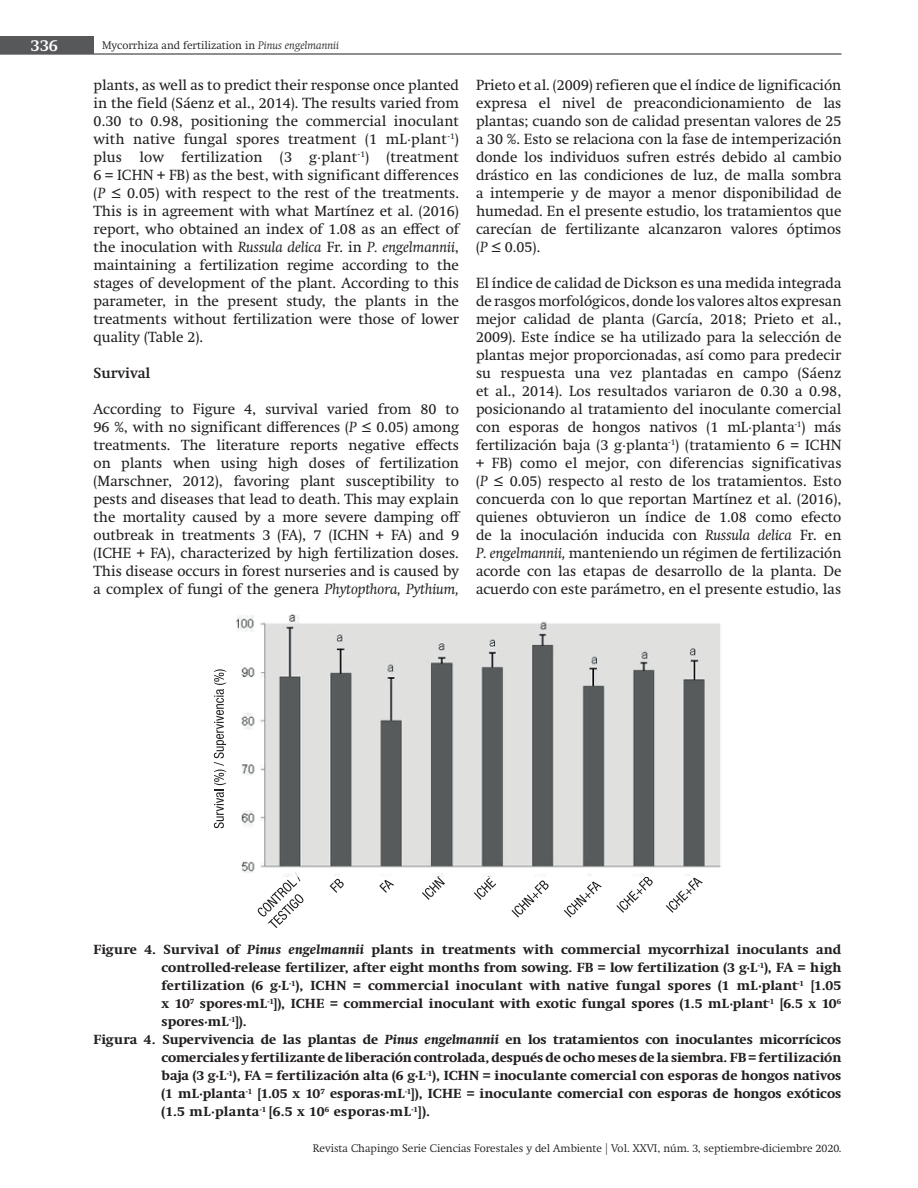
<style>
.page{position:relative;width:918px;height:1188px;background:#fff}
.page>*{position:absolute;margin:0;border:0;box-sizing:border-box;transform-origin:0 0}
.t1{font:600 16.5px "Swift Neue LT Pro";color:#fff}
.t2{font:15px/18px "Swift Neue LT Pro";color:#231f20;text-align:justify}
.subtitulos{font:600 15px "Swift Neue LT Pro";color:#231f20}
.pie_de_figura{font:700 13.5px/18px "Swift Neue LT Pro";letter-spacing:.01em;color:#231f20;text-align:justify}
.pie_de_figura-2{font:700 13.5px "Swift Neue LT Pro";letter-spacing:.03em;color:#231f20}
.t3{font:300 11.25px "Swift Neue LT Pro";color:#231f20}
.s1{font-style:italic}
.s2{font-size:12px}
</style>
<div class="page">
<hr style="left:0;top:54px;width:841px;height:1px;background:#231f20">
<div style="left:0;top:36px;width:94px;height:18px;background:#57585a"></div>
<svg style="left:330px;top:879px;width:14px;height:14px"></svg>
<svg style="left:379px;top:880px;width:15px;height:13px"></svg>
<svg style="left:474px;top:878px;width:22px;height:22px"></svg>
<svg style="left:511px;top:880px;width:38px;height:38px"></svg>
<svg style="left:564px;top:881px;width:38px;height:37px"></svg>
<svg style="left:666px;top:878px;width:37px;height:35px"></svg>
<img style="left:236px;top:614px;width:485px;height:263px">
<svg style="left:258px;top:872px;width:45px;height:56px"></svg>
<svg style="left:422px;top:877px;width:23px;height:23px"></svg>
<svg style="left:616px;top:877px;width:37px;height:36px"></svg>
<svg style="left:214px;top:669px;width:12px;height:159px"></svg>
<p class="t1" style="left:31px;top:35px;width:29px">336</p>
<p class="t3" style="left:102px;top:39px;width:238px">Mycorrhiza and fertilization in <span class="s1">Pinus engelmannii</span></p>
<p class="t2" style="left:94px;top:76px;width:367px">plants, as well as to predict their response once planted in the field (Sáenz et al., 2014). The results varied from 0.30 to 0.98, positioning the commercial inoculant with native fungal spores treatment (1 mL·plant<sup>-1</sup>) plus low fertilization (3 g·plant<sup>-1</sup>) (treatment</p>
<p class="t2" style="left:94px;top:166px;width:367px">6 = ICHN + FB) as the best, with significant differences (<span class="s1">P</span> ≤ 0.05) with respect to the rest of the treatments.<br>This is in agreement with what Martínez et al. (2016) report, who obtained an index of 1.08 as an effect of the inoculation with <span class="s1">Russula delica</span> Fr. in <span class="s1">P. engelmannii</span>, maintaining a fertilization regime according to the stages of development of the plant. According to this parameter, in the present study, the plants in the treatments without fertilization were those of lower quality (Table 2).</p>
<p class="subtitulos" style="left:94px;top:364px;width:58px">Survival</p>
<p class="t2" style="left:94px;top:400px;width:367px">According to Figure 4, survival varied from 80 to</p>
<p class="t2" style="left:94px;top:418px;width:367px">96 %, with no significant differences (<span class="s1">P</span> ≤ 0.05) among treatments. The literature reports negative effects on plants when using high doses of fertilization (Marschner, 2012), favoring plant susceptibility to pests and diseases that lead to death. This may explain the mortality caused by a more severe damping off outbreak in treatments 3 (FA), 7 (ICHN + FA) and 9 (ICHE + FA), characterized by high fertilization doses.<br>This disease occurs in forest nurseries and is caused by a complex of fungi of the genera <span class="s1">Phytopthora, Pythium,</span></p>
<p class="t2" style="left:476px;top:76px;width:367px">Prieto et al. (2009) refieren que el índice de lignificación expresa el nivel de preacondicionamiento de las plantas; cuando son de calidad presentan valores de 25 a 30 %. Esto se relaciona con la fase de intemperización donde los individuos sufren estrés debido al cambio drástico en las condiciones de luz, de malla sombra a intemperie y de mayor a menor disponibilidad de humedad. En el presente estudio, los tratamientos que carecían de fertilizante alcanzaron valores óptimos</p>
<p class="t2" style="left:476px;top:238px;width:66px">(<span class="s1">P</span> ≤ 0.05).</p>
<p class="t2" style="left:476px;top:274px;width:367px">El índice de calidad de Dickson es una medida integrada de rasgos morfológicos, donde los valores altos expresan mejor calidad de planta (García, 2018; Prieto et al., 2009). Este índice se ha utilizado para la selección de plantas mejor proporcionadas, así como para predecir su respuesta una vez plantadas en campo (Sáenz et al., 2014). Los resultados variaron de 0.30 a 0.98, posicionando al tratamiento del inoculante comercial con esporas de hongos nativos (1 mL·planta<sup>-1</sup>) más fertilización baja (3 g·planta<sup>-1</sup>) (tratamiento 6 = ICHN + FB) como el mejor, con diferencias significativas (<span class="s1">P</span> ≤ 0.05) respecto al resto de los tratamientos. Esto concuerda con lo que reportan Martínez et al. (2016), quienes obtuvieron un índice de 1.08 como efecto de la inoculación inducida con <span class="s1">Russula delica</span> Fr. en</p>
<p class="t2" style="left:476px;top:544px;width:367px"><span class="s1">P. engelmannii,</span> manteniendo un régimen de fertilización acorde con las etapas de desarrollo de la planta. De acuerdo con este parámetro, en el presente estudio, las</p>
<p class="pie_de_figura" style="left:162px;top:940px;width:681px;text-indent:-68px">Figure 4. Survival of <span class="s1">Pinus engelmannii</span> plants in treatments with commercial mycorrhizal inoculants and controlled-release fertilizer, after eight months from sowing. FB = low fertilization (3 g·L<sup>-1</sup>), FA = high fertilization (6 g·L<sup>-1</sup>), ICHN = commercial inoculant with native fungal spores (1 mL·plant<sup>-1</sup> [1.05 x 10<sup>7</sup> spores·mL<sup>-1</sup>]), ICHE = commercial inoculant with exotic fungal spores (1.5 mL·plant<sup>-1</sup> [6.5 x 10<sup>6 </sup>spores·mL<sup>-1</sup>]).</p>
<p class="pie_de_figura" style="left:162px;top:1030px;width:681px;text-indent:-68px">Figura 4. Supervivencia de las plantas de <span class="s1">Pinus engelmannii</span> en los tratamientos con inoculantes micorrícicos comerciales y fertilizante de liberación controlada, después de ocho meses de la siembra. FB = fertilización baja (3 g·L<sup>-1</sup>), FA = fertilización alta (6 g·L<sup>-1</sup>), ICHN = inoculante comercial con esporas de hongos nativos (1 mL·planta<sup>-1</sup> [1.05 x 10<sup>7</sup> esporas·mL<sup>-1</sup>]), ICHE = inoculante comercial con esporas de hongos exóticos</p>
<p class="pie_de_figura-2" style="left:162px;top:1104px;width:270px">(1.5 mL·planta<sup>-1</sup> [6.5 x 10<sup>6</sup> esporas·mL<sup>-1</sup>]).</p>
<p class="t3" style="left:313px;top:1142px;width:530px">Revista Chapingo Serie Ciencias Forestales y del Ambiente <span class="s2">|</span> Vol. XXVI, núm. 3, septiembre-diciembre 2020.</p>
</div>
